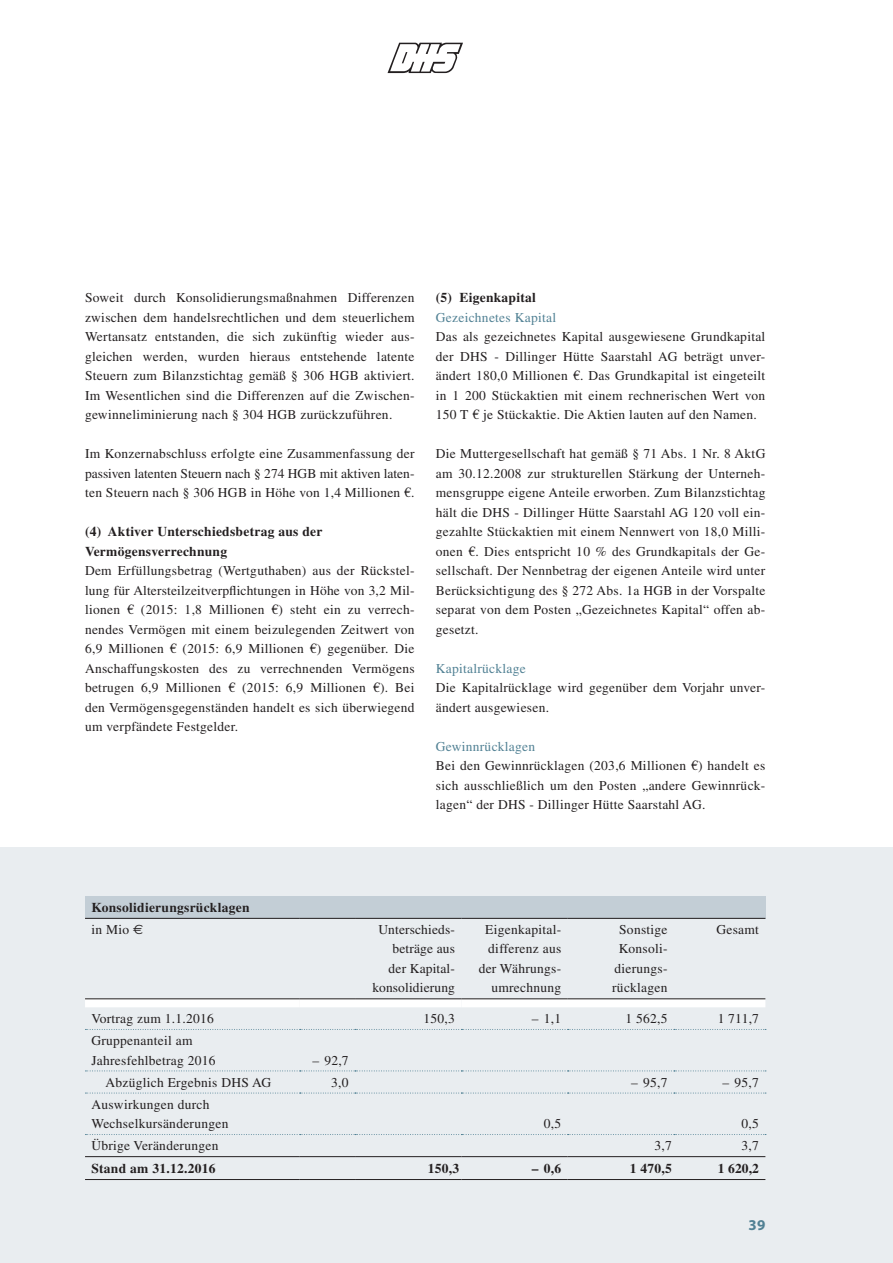
<style>
.page{position:relative;width:893px;height:1263px;background:#fff}
.page>*{position:absolute;margin:0;border:0;box-sizing:border-box;transform-origin:0 0}
.t1{font:700 15px "Myriad Pro";color:#518194}
.t2{font:13.5px/19.5px "Times LT Std";letter-spacing:.02em;color:#231f20;text-align:justify}
.t3{font:700 13.5px/19.5px "Times LT Std";letter-spacing:.02em;color:#231f20}
.t4{font:13.5px "Times LT Std";letter-spacing:.02em;color:#518194}
.s1{font-weight:400}
.s2{font-family:"Euro Sans";font-weight:400}
</style>
<div class="page">
<div style="left:0;top:848px;width:893px;height:415px;background:#e9edf0"></div>
<svg style="left:388px;top:43px;width:75px;height:30px"></svg>
<div style="left:85px;top:896px;width:680px;height:22px;background:#c3ced6"></div>
<svg style="left:85px;top:999px;width:680px;height:8px;background:#f5f5f5"></svg>
<hr style="left:85px;top:998px;width:215px;height:1px;background:#231f20">
<hr style="left:300px;top:998px;width:55px;height:1px;background:#231f20">
<hr style="left:355px;top:998px;width:106px;height:1px;background:#231f20">
<hr style="left:461px;top:998px;width:107px;height:1px;background:#231f20">
<hr style="left:568px;top:998px;width:106px;height:1px;background:#231f20">
<hr style="left:674px;top:998px;width:91px;height:1px;background:#231f20">
<svg style="left:85px;top:1029px;width:681px;height:1px"></svg>
<svg style="left:85px;top:1070px;width:681px;height:1px"></svg>
<svg style="left:85px;top:1093px;width:681px;height:1px"></svg>
<svg style="left:85px;top:1134px;width:681px;height:1px"></svg>
<hr style="left:85px;top:1156px;width:215px;height:1px;background:#231f20">
<hr style="left:300px;top:1156px;width:55px;height:1px;background:#231f20">
<hr style="left:355px;top:1156px;width:106px;height:1px;background:#231f20">
<hr style="left:461px;top:1156px;width:107px;height:1px;background:#231f20">
<hr style="left:568px;top:1156px;width:106px;height:1px;background:#231f20">
<hr style="left:674px;top:1156px;width:91px;height:1px;background:#231f20">
<hr style="left:85px;top:1179px;width:215px;height:1px;background:#231f20">
<hr style="left:300px;top:1179px;width:55px;height:1px;background:#231f20">
<hr style="left:355px;top:1179px;width:106px;height:1px;background:#231f20">
<hr style="left:461px;top:1179px;width:107px;height:1px;background:#231f20">
<hr style="left:568px;top:1179px;width:106px;height:1px;background:#231f20">
<hr style="left:674px;top:1179px;width:91px;height:1px;background:#231f20">
<hr style="left:85px;top:918px;width:215px;height:1px;background:#231f20">
<hr style="left:300px;top:918px;width:55px;height:1px;background:#231f20">
<hr style="left:355px;top:918px;width:106px;height:1px;background:#231f20">
<hr style="left:461px;top:918px;width:107px;height:1px;background:#231f20">
<hr style="left:568px;top:918px;width:106px;height:1px;background:#231f20">
<hr style="left:674px;top:918px;width:91px;height:1px;background:#231f20">
<p class="t2" style="left:85px;top:288px;width:331px;text-align:left">Soweit durch Konsolidierungsmaßnahmen Differenzen zwischen dem handelsrechtlichen und dem steuerlichem Wertansatz entstanden, die sich zukünftig wieder aus&shy;gleichen werden, wurden hieraus entstehende latente Steuern zum Bilanzstichtag gemäß § 306 HGB aktiviert.<br>Im Wesentlichen sind die Differenzen auf die Zwischen&shy;gewinneliminierung nach § 304 HGB zurückzuführen.</p>
<p class="t2" style="left:85px;top:444px;width:331px">Im Konzernabschluss erfolgte eine Zusammenfassung der passiven latenten Steuern nach § 274 HGB mit aktiven laten&shy;ten Steuern nach § 306 HGB in Höhe von 1,4 Millionen €.</p>
<p class="t3" style="left:85px;top:522px;width:239px">(4) Aktiver Unterschiedsbetrag aus der<br>Vermögensverrechnung</p>
<p class="t2" style="left:85px;top:561px;width:331px">Dem Erfüllungsbetrag (Wertguthaben) aus der Rückstel&shy;lung für Altersteilzeitverpflichtungen in Höhe von 3,2 Mil&shy;lionen € (2015: 1,8 Millionen €) steht ein zu verrech&shy;nendes Vermögen mit einem beizulegenden Zeitwert von 6,9 Millionen € (2015: 6,9 Millionen €) gegenüber. Die Anschaffungskosten des zu verrechnenden Vermögens betrugen 6,9 Millionen € (2015: 6,9 Millionen €). Bei den Vermögensgegenständen handelt es sich überwiegend um verpfändete Festgelder.</p>
<p class="t3" style="left:436px;top:288px;width:102px">(5) Eigenkapital</p>
<p class="t4" style="left:436px;top:310px;width:122px">Gezeichnetes Kapital</p>
<p class="t2" style="left:436px;top:327px;width:331px">Das als gezeichnetes Kapital ausgewiesene Grundkapital der DHS - Dillinger Hütte Saarstahl AG beträgt unver&shy;ändert 180,0 Millionen €. Das Grundkapital ist eingeteilt in 1 200 Stückaktien mit einem rechnerischen Wert von 150 T € je Stückaktie. Die Aktien lauten auf den Namen.</p>
<p class="t2" style="left:436px;top:444px;width:331px">Die Muttergesellschaft hat gemäß § 71 Abs. 1 Nr. 8 AktG am 30.12.2008 zur strukturellen Stärkung der Unterneh&shy;mensgruppe eigene Anteile erworben. Zum Bilanzstichtag hält die DHS - Dillinger Hütte Saarstahl AG 120 voll ein&shy;gezahlte Stückaktien mit einem Nennwert von 18,0 Milli&shy;onen €. Dies entspricht 10 % des Grundkapitals der Ge&shy;sellschaft. Der Nennbetrag der eigenen Anteile wird unter Berücksichtigung des § 272 Abs. 1a HGB in der Vorspalte separat von dem Posten „Gezeichnetes Kapital“ offen ab&shy;gesetzt.</p>
<p class="t4" style="left:436px;top:660px;width:92px">Kapitalrücklage</p>
<p class="t2" style="left:436px;top:678px;width:330px">Die Kapitalrücklage wird gegenüber dem Vorjahr unver&shy;ändert ausgewiesen.</p>
<p class="t4" style="left:436px;top:738px;width:101px">Gewinnrücklagen</p>
<p class="t2" style="left:436px;top:756px;width:331px">Bei den Gewinnrücklagen (203,6 Millionen €) handelt es sich ausschließlich um den Posten „andere Gewinnrück&shy;lagen“ der DHS - Dillinger Hütte Saarstahl AG.</p>
<p class="t3" style="left:91px;top:896px;width:160px;line-height:22px">Konsolidierungsrücklagen <span class="s1">in Mio</span> <span class="s2">e</span></p>
<p class="t2" style="left:372px;top:919px;width:84px;text-align:right">Unterschieds&shy;beträge aus der Kapital&shy;konsolidierung</p>
<p class="t2" style="left:479px;top:919px;width:84px;text-align:right">Eigenkapital&shy;differenz aus der Währungs&shy;umrechnung</p>
<p class="t2" style="left:612px;top:919px;width:57px;text-align:center">Sonstige<br>Konsoli&shy;dierungs&shy;rücklagen</p>
<p class="t2" style="left:716px;top:919px;width:44px">Gesamt</p>
<p class="t2" style="left:91px;top:1009px;width:124px">Vortrag zum 1.1.2016</p>
<p class="t2" style="left:424px;top:1009px;width:33px">150,3</p>
<p class="t2" style="left:532px;top:1009px;width:31px">– 1,1</p>
<p class="t2" style="left:625px;top:1009px;width:44px">1 562,5</p>
<p class="t2" style="left:718px;top:1009px;width:43px">1 711,7</p>
<p class="t2" style="left:91px;top:1031px;width:126px">Gruppenanteil am<br>Jahresfehlbetrag 2016</p>
<p class="t2" style="left:313px;top:1050px;width:38px">– 92,7</p>
<p class="t2" style="left:105px;top:1072px;width:167px">Abzüglich Ergebnis DHS AG</p>
<p class="t2" style="left:331px;top:1072px;width:19px">3,0</p>
<p class="t2" style="left:631px;top:1072px;width:38px">– 95,7</p>
<p class="t2" style="left:723px;top:1072px;width:38px">– 95,7</p>
<p class="t2" style="left:91px;top:1094px;width:139px">Auswirkungen durch<br>Wechselkursänderungen</p>
<p class="t2" style="left:544px;top:1114px;width:19px">0,5</p>
<p class="t2" style="left:742px;top:1114px;width:19px">0,5</p>
<p class="t2" style="left:91px;top:1136px;width:129px">Übrige Veränderungen</p>
<p class="t2" style="left:654px;top:1136px;width:19px">3,7</p>
<p class="t2" style="left:742px;top:1136px;width:19px">3,7</p>
<p class="t3" style="left:91px;top:1158px;width:126px">Stand am 31.12.2016</p>
<p class="t3" style="left:428px;top:1158px;width:33px">150,3</p>
<p class="t3" style="left:532px;top:1158px;width:31px">– 0,6</p>
<p class="t3" style="left:630px;top:1158px;width:44px">1 470,5</p>
<p class="t3" style="left:718px;top:1158px;width:43px">1 620,2</p>
<p class="t1" style="left:749px;top:1215px;width:18px">39</p>
</div>
